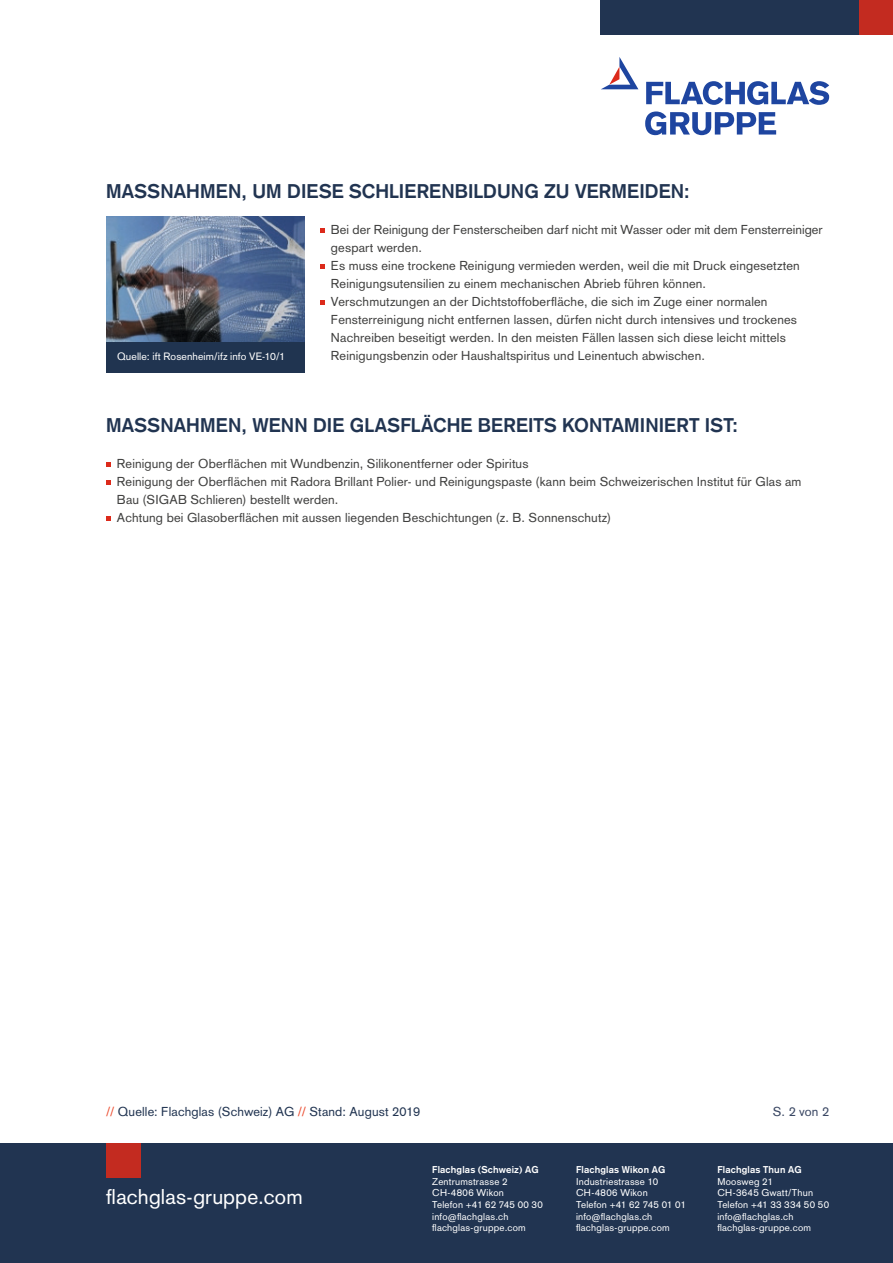
<style>
.page{position:relative;width:893px;height:1263px;background:#fff}
.page>*{position:absolute;margin:0;border:0;box-sizing:border-box;transform-origin:0 0}
.t1{font:21px "Basic Commercial LT Std";letter-spacing:.01em;color:#fff}
.t2{font:700 19.5px "Basic Commercial LT Std";letter-spacing:.01em;color:#213451}
.t3{font:12.75px/18px "Basic Commercial LT Std";letter-spacing:.01em;color:#40403f}
.t4{font:12.75px "Basic Commercial LT Std";letter-spacing:.01em;color:#213451}
.t5{font:12.75px "Basic Commercial LT Std";color:#3a4763}
.t6{font:10.5px "Basic Commercial LT Std";letter-spacing:.01em;color:#fff}
.t7{font:9.75px/11.7px "Basic Commercial LT Std";letter-spacing:.02em;color:#fff}
.t8{font:700 9.75px "Basic Commercial LT Std";letter-spacing:.02em;color:#fff}
.s1{color:#eb4a2d}
</style>
<div class="page">
<div style="left:0;top:1143px;width:893px;height:120px;background:#213451"></div>
<div style="left:601px;top:0;width:292px;height:34px;background:#213451"></div>
<div style="left:106px;top:1143px;width:34px;height:34px;background:#c32b20"></div>
<svg style="left:646px;top:81px;width:183px;height:24px"></svg>
<svg style="left:645px;top:111px;width:131px;height:24px"></svg>
<svg style="left:601px;top:57px;width:37px;height:32px"></svg>
<div style="left:859px;top:0;width:34px;height:34px;background:#c32b20"></div>
<img style="left:107px;top:216px;width:198px;height:126px">
<svg style="left:320px;top:229px;width:5px;height:4px"></svg>
<svg style="left:320px;top:265px;width:5px;height:4px"></svg>
<svg style="left:320px;top:301px;width:5px;height:4px"></svg>
<svg style="left:106px;top:463px;width:5px;height:4px"></svg>
<svg style="left:106px;top:481px;width:5px;height:4px"></svg>
<svg style="left:106px;top:517px;width:5px;height:4px"></svg>
<div style="left:107px;top:342px;width:198px;height:30px;background:#203450"></div>
<h2 class="t2" style="left:106px;top:180px;width:585px">MASSNAHMEN, UM DIESE SCHLIERENBILDUNG ZU VERMEIDEN:</h2>
<p class="t6" style="left:117px;top:350px;width:169px">Quelle: ift Rosenheim/ifz info VE-10/1</p>
<p class="t3" style="left:331px;top:221px;width:493px">Bei der Reinigung der Fensterscheiben darf nicht mit Wasser oder mit dem Fensterreiniger gespart werden.<br>Es muss eine trockene Reinigung vermieden werden, weil die mit Druck eingesetzten Reinigungsutensilien zu einem mechanischen Abrieb führen können.<br>Verschmutzungen an der Dichtstoffoberfläche, die sich im Zuge einer normalen Fensterreinigung nicht entfernen lassen, dürfen nicht durch intensives und trockenes Nachreiben beseitigt werden. In den meisten Fällen lassen sich diese leicht mittels Reinigungsbenzin oder Haushaltspiritus und Leinentuch abwischen.</p>
<h2 class="t2" style="left:106px;top:414px;width:633px">MASSNAHMEN, WENN DIE GLASFLÄCHE BEREITS KONTAMINIERT IST:</h2>
<p class="t3" style="left:117px;top:455px;width:686px">Reinigung der Oberflächen mit Wundbenzin, Silikonentferner oder Spiritus<br>Reinigung der Oberflächen mit Radora Brillant Polier- und Reinigungspaste (kann beim Schweizerischen Institut für Glas am Bau (SIGAB Schlieren) bestellt werden.<br>Achtung bei Glasoberflächen mit aussen liegenden Beschichtungen (z. B. Sonnenschutz)</p>
<p class="t4" style="left:106px;top:1104px;width:315px"><span class="s1">//</span> Quelle: Flachglas (Schweiz) AG <span class="s1">//</span> Stand: August 2019</p>
<h1 class="t1" style="left:106px;top:1184px;width:198px">flachglas-gruppe.com</h1>
<p class="t8" style="left:432px;top:1164px;width:108px">Flachglas (Schweiz) AG</p>
<p class="t7" style="left:432px;top:1175px;width:112px">Zentrumstrasse 2<br>CH-4806 Wikon<br>Telefon +41 62 745 00 30 info@flachglas.ch flachglas-gruppe.com</p>
<p class="t8" style="left:576px;top:1164px;width:91px">Flachglas Wikon AG</p>
<p class="t7" style="left:576px;top:1175px;width:111px">Industriestrasse 10<br>CH-4806 Wikon<br>Telefon +41 62 745 01 01 info@flachglas.ch flachglas-gruppe.com</p>
<p class="t5" style="left:773px;top:1104px;width:58px">S. 2 von 2</p>
<p class="t8" style="left:717px;top:1164px;width:86px">Flachglas Thun AG</p>
<p class="t7" style="left:717px;top:1175px;width:113px">Moosweg 21<br>CH-3645 Gwatt/Thun<br>Telefon +41 33 334 50 50 info@flachglas.ch flachglas-gruppe.com</p>
</div>
